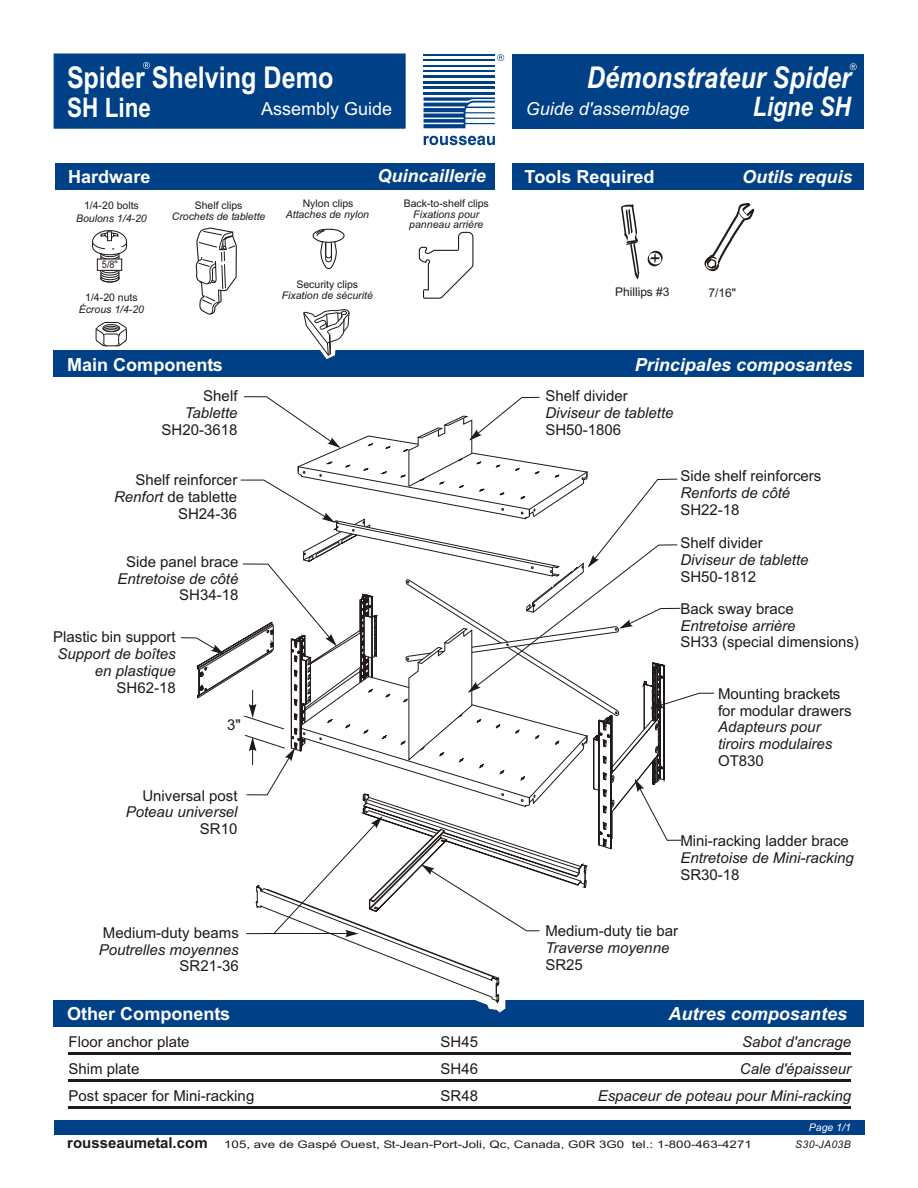
<style>
.page{position:relative;width:918px;height:1188px;background:#fff}
.page>*{position:absolute;margin:0;border:0;box-sizing:border-box;transform-origin:0 0}
.t1{font:italic 700 30px "Arial";color:#fff;scale:.84 1}
.t2{font:700 30px "Arial";color:#fff;scale:.84 1}
.t3{font:italic 700 27px "Arial";color:#fff;scale:.84 1}
.t4{font:700 27px "Arial";color:#fff;scale:.84 1}
.t5{font:italic 700 18px "Arial";color:#fff}
.t6{font:700 18px "Arial";color:#fff}
.t7{font:italic 18px "Arial";color:#fff}
.t8{font:18px "Arial";color:#fff}
.t9{font:15px/16.8px "Arial";color:#1f1a17;text-align:right}
.t10{font:italic 15px/16.8px "Arial";color:#1f1a17;text-align:right}
.t11{font:12px "Arial";color:#1f1a17}
.t12{font:italic 10.5px/10.5px "Arial";color:#1f1a17;text-align:center}
.t13{font:10.5px "Arial";color:#1f1a17;scale:1.27 1}
.t14{font:10.5px "Arial";color:#1f1a17}
.t15{font:italic 10.5px "Arial";letter-spacing:.03em;color:#1f1a17}
.t16{font:italic 10.5px "Arial";color:#fff}
.t17{font:10.5px "Arial";color:#1f1a17;scale:.87 1}
.s1{font-style:italic}
.s2{font-weight:700;font-size:15px}
</style>
<div class="page">
<div style="left:54px;top:350px;width:810px;height:27px;background:#004087"></div>
<div style="left:54px;top:1000px;width:810px;height:27px;background:#004087"></div>
<div style="left:54px;top:1120px;width:810px;height:14px;background:#004087"></div>
<hr style="left:68px;top:1052px;width:783px;height:2px;background:#1f1a17">
<hr style="left:68px;top:1106px;width:783px;height:2px;background:#1f1a17">
<hr style="left:68px;top:1079px;width:783px;height:2px;background:#1f1a17">
<div style="left:513px;top:54px;width:351px;height:74px;background:#004087"></div>
<div style="left:54px;top:54px;width:351px;height:74px;background:#004087"></div>
<div style="left:55px;top:163px;width:440px;height:27px;background:#004087"></div>
<div style="left:513px;top:163px;width:351px;height:27px;background:#004087"></div>
<svg style="left:621px;top:204px;width:19px;height:76px"></svg>
<svg style="left:648px;top:251px;width:15px;height:15px"></svg>
<svg style="left:704px;top:203px;width:51px;height:69px"></svg>
<svg style="left:181px;top:396px;width:533px;height:617px"></svg>
<svg style="left:92px;top:230px;width:35px;height:52px"></svg>
<div style="left:97px;top:259px;width:25px;height:12px;background:#fff;border:1px solid #1f1a17"></div>
<svg style="left:96px;top:322px;width:31px;height:24px"></svg>
<svg style="left:312px;top:228px;width:33px;height:42px"></svg>
<svg style="left:195px;top:227px;width:42px;height:88px"></svg>
<svg style="left:303px;top:309px;width:47px;height:50px"></svg>
<svg style="left:418px;top:231px;width:56px;height:68px"></svg>
<svg style="left:424px;top:136px;width:71px;height:9px"></svg>
<hr style="left:424px;top:54px;width:71px;height:2px;background:#004087">
<hr style="left:424px;top:60px;width:71px;height:1px;background:#004087">
<hr style="left:424px;top:65px;width:71px;height:1px;background:#004087">
<hr style="left:424px;top:70px;width:71px;height:2px;background:#004087">
<hr style="left:424px;top:76px;width:71px;height:2px;background:#004087">
<hr style="left:424px;top:81px;width:71px;height:2px;background:#004087">
<hr style="left:424px;top:86px;width:71px;height:3px;background:#004087">
<svg style="left:424px;top:97px;width:71px;height:31px"></svg>
<hr style="left:424px;top:92px;width:71px;height:3px;background:#004087">
<svg style="left:497px;top:54px;width:7px;height:7px"></svg>
<svg style="left:143px;top:62px;width:7px;height:7px"></svg>
<svg style="left:850px;top:63px;width:7px;height:7px"></svg>
<h1 class="t2" style="left:67px;top:66px;width:318px">Spider Shelving Demo</h1>
<h1 class="t1" style="left:587px;top:66px;width:316px">Démonstrateur Spider</h1>
<h2 class="t4" style="left:67px;top:97px;width:102px">SH Line</h2>
<p class="t8" style="left:261px;top:101px;width:133px">Assembly Guide</p>
<p class="t7" style="left:526px;top:101px;width:165px">Guide d'assemblage</p>
<h2 class="t3" style="left:753px;top:96px;width:118px">Ligne SH</h2>
<p class="t6" style="left:68px;top:170px;width:84px">Hardware</p>
<p class="t5" style="left:378px;top:169px;width:110px">Quincaillerie</p>
<p class="t6" style="left:525px;top:170px;width:132px">Tools Required</p>
<p class="t5" style="left:742px;top:170px;width:112px">Outils requis</p>
<p class="t14" style="left:84px;top:202px;width:56px">1/4-20 bolts</p>
<p class="t12" style="left:76px;top:214px;width:72px">Boulons 1/4-20</p>
<p class="t17" style="left:102px;top:261px;width:20px">5/8"</p>
<p class="t14" style="left:85px;top:293px;width:54px">1/4-20 nuts</p>
<p class="t12" style="left:79px;top:305px;width:67px">Écrous 1/4-20</p>
<p class="t14" style="left:195px;top:202px;width:49px">Shelf clips</p>
<p class="t14" style="left:303px;top:199px;width:52px">Nylon clips</p>
<p class="t12" style="left:172px;top:212px;width:95px">Crochets de tablette</p>
<p class="t12" style="left:286px;top:210px;width:85px">Attaches de nylon</p>
<p class="t14" style="left:296px;top:281px;width:63px">Security clips</p>
<p class="t12" style="left:282px;top:291px;width:93px">Fixation de sécurité</p>
<p class="t6" style="left:67px;top:358px;width:157px">Main Components</p>
<p class="t9" style="left:203px;top:389px;width:36px">Shelf</p>
<p class="t10" style="left:185px;top:406px;width:54px">Tablette</p>
<p class="t9" style="left:162px;top:423px;width:77px">SH20-3618</p>
<p class="t9" style="left:114px;top:473px;width:125px">Shelf reinforcer<br><span class="s1">Renfort</span> de tablette<br>SH24-36</p>
<p class="t9" style="left:126px;top:555px;width:114px">Side panel brace</p>
<p class="t10" style="left:118px;top:571px;width:122px">Entretoise de côté</p>
<p class="t9" style="left:179px;top:588px;width:61px">SH34-18</p>
<p class="t9" style="left:53px;top:630px;width:124px">Plastic bin support</p>
<p class="t10" style="left:57px;top:647px;width:120px">Support de boîtes en plastique</p>
<p class="t9" style="left:117px;top:680px;width:61px">SH62-18</p>
<p class="t9" style="left:227px;top:718px;width:15px">3"</p>
<p class="t9" style="left:142px;top:788px;width:97px">Universal post</p>
<p class="t10" style="left:126px;top:805px;width:113px">Poteau universel</p>
<p class="t9" style="left:200px;top:822px;width:39px">SR10</p>
<p class="t14" style="left:404px;top:200px;width:87px">Back-to-shelf clips</p>
<p class="t12" style="left:409px;top:210px;width:76px">Fixations pour panneau arrière</p>
<p class="t9" style="left:103px;top:926px;width:137px">Medium-duty beams</p>
<p class="t10" style="left:99px;top:942px;width:142px">Poutrelles moyennes</p>
<p class="t9" style="left:180px;top:959px;width:61px">SR21-36</p>
<p class="t11" style="left:615px;top:287px;width:56px">Phillips #3</p>
<p class="t11" style="left:708px;top:288px;width:29px">7/16"</p>
<p class="t5" style="left:635px;top:358px;width:219px">Principales composantes</p>
<p class="t9" style="left:545px;top:389px;width:84px">Shelf divider</p>
<p class="t10" style="left:545px;top:406px;width:130px">Diviseur de tablette</p>
<p class="t9" style="left:545px;top:422px;width:77px">SH50-1806</p>
<p class="t9" style="left:680px;top:469px;width:142px">Side shelf reinforcers</p>
<p class="t10" style="left:680px;top:486px;width:111px">Renforts de côté</p>
<p class="t9" style="left:680px;top:503px;width:61px">SH22-18</p>
<p class="t9" style="left:680px;top:536px;width:84px">Shelf divider</p>
<p class="t10" style="left:680px;top:552px;width:130px">Diviseur de tablette</p>
<p class="t9" style="left:680px;top:569px;width:77px">SH50-1812</p>
<p class="t9" style="left:680px;top:602px;width:115px">Back sway brace</p>
<p class="t10" style="left:680px;top:618px;width:117px">Entretoise arrière</p>
<p class="t9" style="left:680px;top:635px;width:180px">SH33 (special dimensions)</p>
<p class="t9" style="left:718px;top:687px;width:135px;text-align:left">Mounting brackets for modular drawers</p>
<p class="t10" style="left:718px;top:720px;width:116px;text-align:left">Adapteurs pour tiroirs modulaires</p>
<p class="t9" style="left:718px;top:754px;width:47px">OT830</p>
<p class="t9" style="left:680px;top:834px;width:170px">Mini-racking ladder brace</p>
<p class="t10" style="left:680px;top:851px;width:175px">Entretoise de Mini-racking</p>
<p class="t9" style="left:680px;top:867px;width:61px">SR30-18</p>
<p class="t9" style="left:545px;top:924px;width:134px">Medium-duty tie bar</p>
<p class="t10" style="left:545px;top:941px;width:125px">Traverse moyenne</p>
<p class="t9" style="left:545px;top:958px;width:39px">SR25</p>
<p class="t6" style="left:67px;top:1007px;width:164px">Other Components</p>
<p class="t5" style="left:669px;top:1007px;width:180px">Autres composantes</p>
<p class="t9" style="left:69px;top:1035px;width:122px">Floor anchor plate</p>
<p class="t9" style="left:441px;top:1034px;width:39px">SH45</p>
<p class="t10" style="left:742px;top:1035px;width:110px">Sabot d'ancrage</p>
<p class="t9" style="left:69px;top:1089px;width:187px">Post spacer for Mini-racking</p>
<p class="t9" style="left:441px;top:1088px;width:39px">SR48</p>
<p class="t10" style="left:598px;top:1089px;width:255px">Espaceur de poteau pour Mini-racking</p>
<p class="t9" style="left:69px;top:1062px;width:72px">Shim plate</p>
<p class="t9" style="left:441px;top:1061px;width:39px">SH46</p>
<p class="t10" style="left:740px;top:1062px;width:113px">Cale d'épaisseur</p>
<p class="t13" style="left:67px;top:1140px;width:541px"><span class="s2">rousseaumetal.com</span> 105, ave de Gaspé Ouest, St-Jean-Port-Joli, Qc, Canada, G0R 3G0 tel.: 1-800-463-4271</p>
<p class="t16" style="left:809px;top:1123px;width:43px">Page 1/1</p>
<p class="t15" style="left:795px;top:1140px;width:57px">S30-JA03B</p>
</div>
